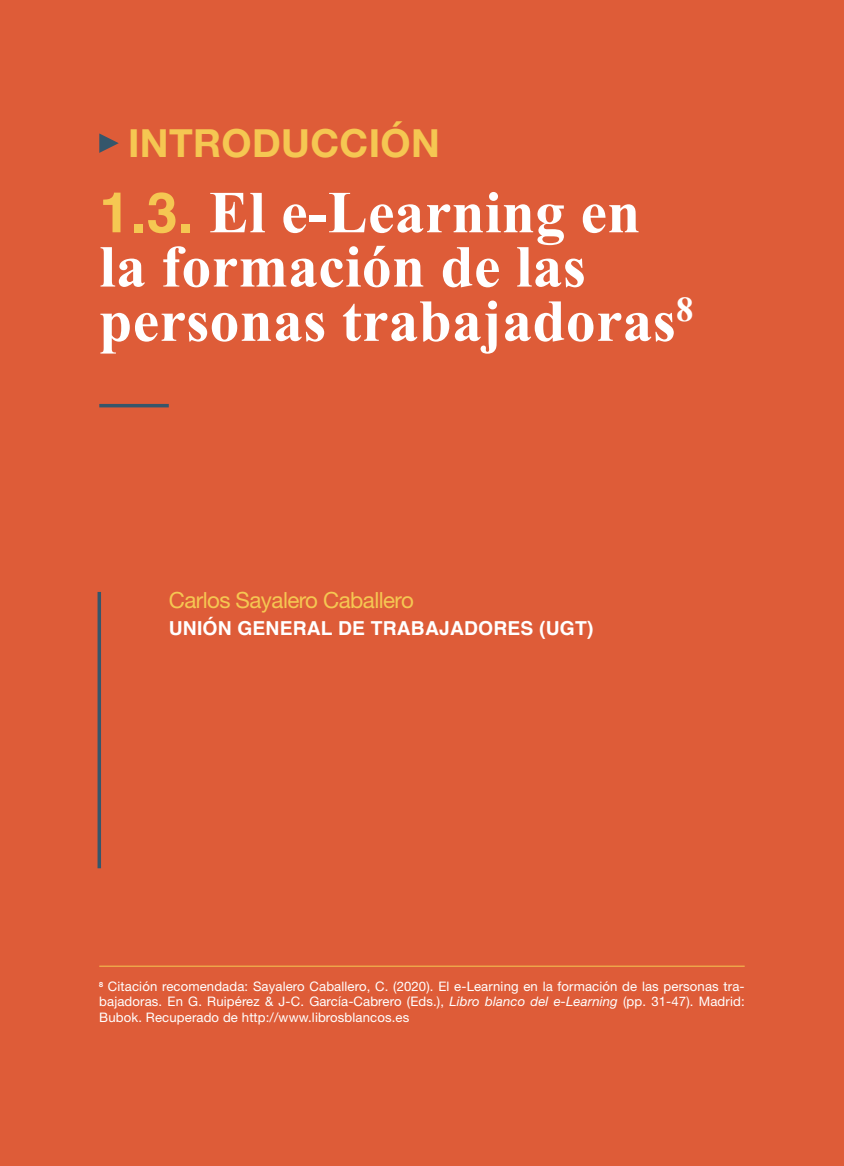
<style>
.page{position:relative;width:844px;height:1166px;background:#fff}
.page>*{position:absolute;margin:0;border:0;box-sizing:border-box;transform-origin:0 0}
.t1{font:700 59.5px/54.2px "Times New Roman";letter-spacing:.005em;color:#fff}
.t2{font:700 38.85px "Helvetica Neue LT Std";letter-spacing:.01em;color:#f5c752}
.t3{font:22.4px "Helvetica Neue LT Std";letter-spacing:-.025em;color:#f5c752}
.t4{font:700 19.25px "Helvetica";letter-spacing:.01em;color:#fff}
.t5{font:13.12px/15.8px "Helvetica Neue LT Std";letter-spacing:.01em;color:#fff;text-align:justify}
.s1{font-family:"Helvetica";font-size:56px;color:#f5c752}
.s2{font-style:italic}
</style>
<div class="page">
<div style="left:0;top:0;width:843px;height:1166px;background:#de5c38"></div>
<svg style="left:97px;top:592px;width:4px;height:276px"></svg>
<hr style="left:99px;top:404px;width:70px;height:3px;background:#35566b">
<svg style="left:99px;top:133px;width:20px;height:20px"></svg>
<hr style="left:99px;top:966px;width:645px;height:1px;background:#f5c752">
<h2 class="t2" style="left:128px;top:119px;width:313px">INTRODUCCIÓN</h2>
<h1 class="t1" style="left:99px;top:185px;width:595px"><span class="s1">1.3.</span> El e-Learning en la formación de las personas trabajadoras<sup>8</sup></h1>
<h3 class="t3" style="left:169px;top:586px;width:246px">Carlos Sayalero Caballero</h3>
<h3 class="t4" style="left:169px;top:620px;width:426px">UNIÓN GENERAL DE TRABAJADORES (UGT)</h3>
<p class="t5" style="left:99px;top:978px;width:646px"><sup>8</sup> Citación recomendada: Sayalero Caballero, C. (2020). El e-Learning en la formación de las personas tra&shy;bajadoras. En G. Ruipérez &amp; J-C. García-Cabrero (Eds.), <span class="s2">Libro blanco del e-Learning</span> (pp. 31-47). Madrid:<br>Bubok. Recuperado de http://www.librosblancos.es</p>
</div>
